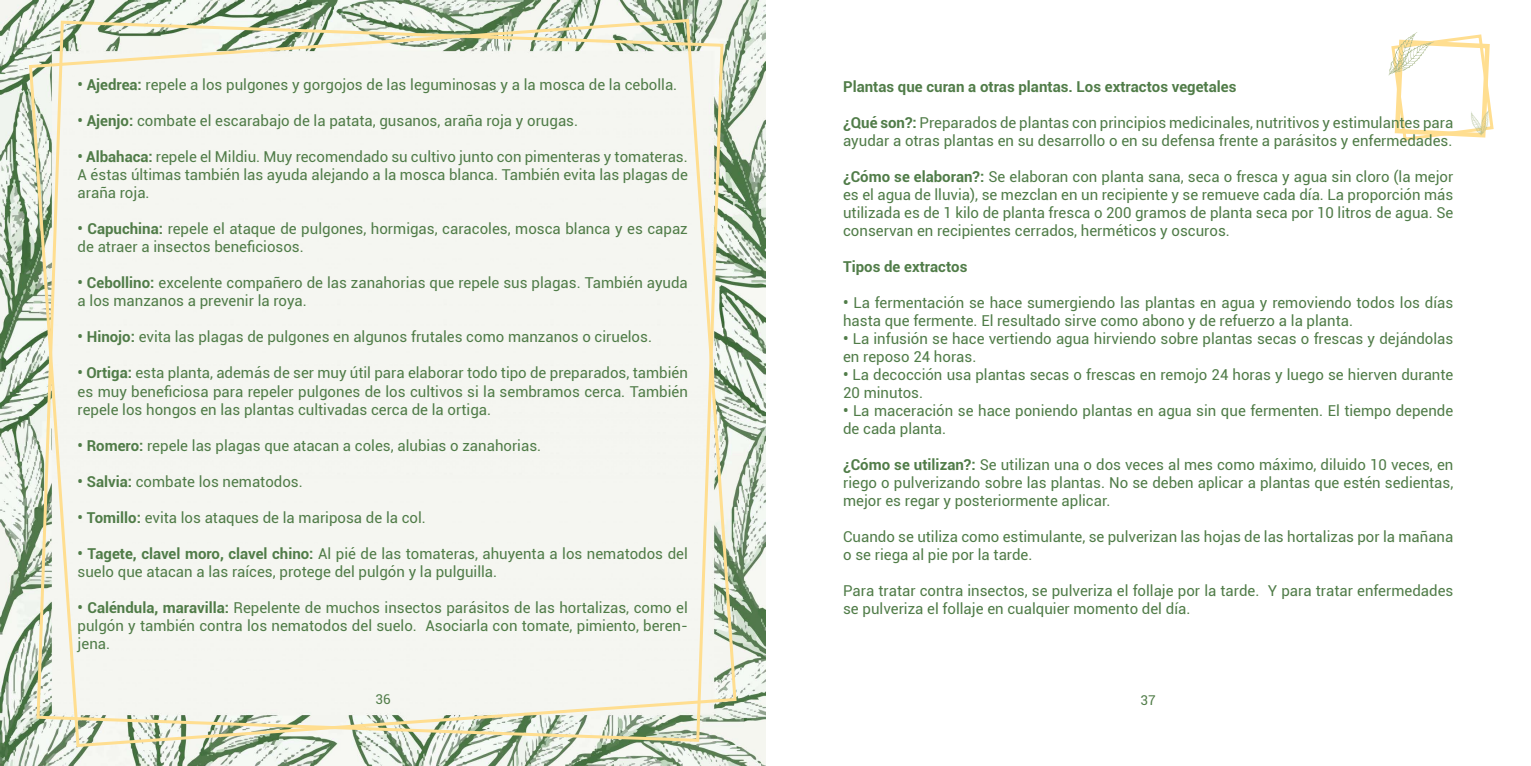
<style>
.page{position:relative;width:1531px;height:766px;background:#fff}
.page>*{position:absolute;margin:0;border:0;box-sizing:border-box;transform-origin:0 0}
.t1{font:15px/18px "Roboto";color:#507c48}
.t2{font:700 15px "Roboto";color:#507c48}
.t3{font:13.5px "Roboto";color:#507c48}
.s1{font-weight:700}
</style>
<div class="page">
<img style="left:0;top:0;width:765px;height:765px">
<svg style="left:27px;top:17px;width:711px;height:731px"></svg>
<svg style="left:35px;top:19px;width:690px;height:724px"></svg>
<svg style="left:1391px;top:34px;width:103px;height:107px"></svg>
<p class="t1" style="left:78px;top:75px;width:601px"><span class="s1">• Ajedrea:</span> repele a los pulgones y gorgojos de las leguminosas y a la mosca de la cebolla.</p>
<p class="t1" style="left:78px;top:111px;width:502px"><span class="s1">• Ajenjo:</span> combate el escarabajo de la patata, gusanos, araña roja y orugas.</p>
<p class="t1" style="left:78px;top:147px;width:612px;text-align:justify"><span class="s1">• Albahaca:</span> repele el Mildiu. Muy recomendado su cultivo junto con pimenteras y tomateras.<br>A éstas últimas también las ayuda alejando a la mosca blanca. También evita las plagas de araña roja.</p>
<p class="t1" style="left:78px;top:219px;width:612px"><span class="s1">• Capuchina:</span> repele el ataque de pulgones, hormigas, caracoles, mosca blanca y es capaz de atraer a insectos beneficiosos.</p>
<p class="t1" style="left:78px;top:273px;width:612px"><span class="s1">• Cebollino:</span> excelente compañero de las zanahorias que repele sus plagas. También ayuda a los manzanos a prevenir la roya.</p>
<p class="t1" style="left:78px;top:327px;width:576px"><span class="s1">• Hinojo:</span> evita las plagas de pulgones en algunos frutales como manzanos o ciruelos.</p>
<p class="t1" style="left:78px;top:363px;width:612px;text-align:justify"><span class="s1">• Ortiga:</span> esta planta, además de ser muy útil para elaborar todo tipo de preparados, también es muy beneficiosa para repeler pulgones de los cultivos si la sembramos cerca. También repele los hongos en las plantas cultivadas cerca de la ortiga.</p>
<p class="t1" style="left:78px;top:435px;width:465px"><span class="s1">• Romero:</span> repele las plagas que atacan a coles, alubias o zanahorias.</p>
<p class="t1" style="left:78px;top:471px;width:227px"><span class="s1">• Salvia:</span> combate los nematodos.</p>
<p class="t1" style="left:78px;top:507px;width:350px"><span class="s1">• Tomillo:</span> evita los ataques de la mariposa de la col.</p>
<p class="t1" style="left:78px;top:543px;width:612px"><span class="s1">• Tagete, clavel moro, clavel chino:</span> Al pié de las tomateras, ahuyenta a los nematodos del suelo que atacan a las raíces, protege del pulgón y la pulguilla.</p>
<p class="t1" style="left:78px;top:597px;width:612px;text-align:justify"><span class="s1">• Caléndula, maravilla:</span> Repelente de muchos insectos parásitos de las hortalizas, como el pulgón y también contra los nematodos del suelo. Asociarla con tomate, pimiento, beren&shy;jena.</p>
<p class="t2" style="left:843px;top:76px;width:395px">Plantas que curan a otras plantas. Los extractos vegetales</p>
<p class="t1" style="left:843px;top:113px;width:612px"><span class="s1">¿Qué son?:</span> Preparados de plantas con principios medicinales, nutritivos y estimulantes para ayudar a otras plantas en su desarrollo o en su defensa frente a parásitos y enfermedades.</p>
<p class="t1" style="left:843px;top:167px;width:612px;text-align:justify"><span class="s1">¿Cómo se elaboran?:</span> Se elaboran con planta sana, seca o fresca y agua sin cloro (la mejor es el agua de lluvia), se mezclan en un recipiente y se remueve cada día. La proporción más utilizada es de 1 kilo de planta fresca o 200 gramos de planta seca por 10 litros de agua. Se conservan en recipientes cerrados, herméticos y oscuros.</p>
<p class="t2" style="left:843px;top:256px;width:126px">Tipos de extractos</p>
<p class="t1" style="left:843px;top:293px;width:612px"><span class="s1">•</span> La fermentación se hace sumergiendo las plantas en agua y removiendo todos los días hasta que fermente. El resultado sirve como abono y de refuerzo a la planta.</p>
<p class="t1" style="left:843px;top:329px;width:612px"><span class="s1">•</span> La infusión se hace vertiendo agua hirviendo sobre plantas secas o frescas y dejándolas en reposo 24 horas.</p>
<p class="t1" style="left:843px;top:365px;width:612px"><span class="s1">•</span> La decocción usa plantas secas o frescas en remojo 24 horas y luego se hierven durante<br>20 minutos.</p>
<p class="t1" style="left:843px;top:401px;width:612px"><span class="s1">•</span> La maceración se hace poniendo plantas en agua sin que fermenten. El tiempo depende de cada planta.</p>
<p class="t1" style="left:843px;top:455px;width:612px;text-align:justify"><span class="s1">¿Cómo se utilizan?:</span> Se utilizan una o dos veces al mes como máximo, diluido 10 veces, en riego o pulverizando sobre las plantas. No se deben aplicar a plantas que estén sedientas, mejor es regar y posteriormente aplicar.</p>
<p class="t1" style="left:843px;top:527px;width:612px">Cuando se utiliza como estimulante, se pulverizan las hojas de las hortalizas por la mañana o se riega al pie por la tarde.</p>
<p class="t1" style="left:843px;top:581px;width:612px">Para tratar contra insectos, se pulveriza el follaje por la tarde. Y para tratar enfermedades se pulveriza el follaje en cualquier momento del día.</p>
<p class="t3" style="left:375px;top:689px;width:17px">36</p>
<p class="t3" style="left:1140px;top:690px;width:17px">37</p>
</div>
